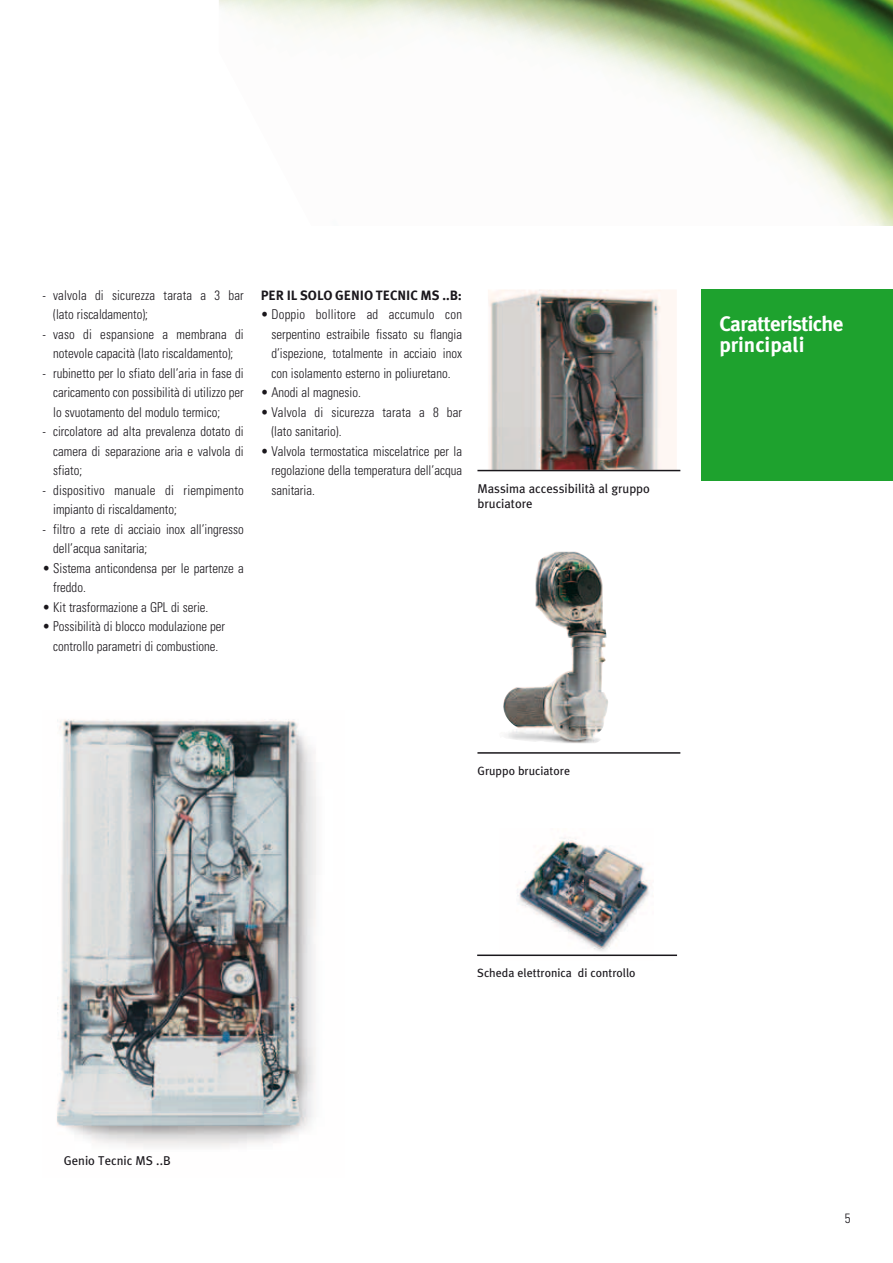
<style>
.page{position:relative;width:893px;height:1263px;background:#fff}
.page>*{position:absolute;margin:0;border:0;box-sizing:border-box;transform-origin:0 0}
.t1{font:700 21px/21px "Meta Plus";letter-spacing:-.03em;color:#fff}
.t2{font:300 condensed 13.5px/19.5px "Univers";color:#1a171c;scale:.95 1}
.t3{font:700 13.5px "Meta Plus";color:#1a171c}
.t4{font:12.75px/15px "Meta Plus";color:#1a171c}
.t5{font:12px "Meta Plus";color:#1a171c}
</style>
<div class="page">
<img style="left:219px;top:0;width:674px;height:226px">
<img style="left:503px;top:552px;width:105px;height:191px">
<img style="left:499px;top:837px;width:155px;height:120px">
<hr style="left:477px;top:752px;width:203px;height:2px;background:#1a171c">
<hr style="left:477px;top:954px;width:200px;height:2px;background:#1a171c">
<img style="left:56px;top:719px;width:260px;height:428px">
<img style="left:488px;top:289px;width:189px;height:181px">
<hr style="left:477px;top:470px;width:203px;height:1px;background:#1a171c">
<div style="left:702px;top:289px;width:191px;height:191px;background:#1ea22e"></div>
<p class="t2" style="left:53px;top:285px;width:202px;text-indent:-11px">- valvola di sicurezza tarata a 3 bar (lato riscaldamento);</p>
<p class="t2" style="left:43px;top:324px;width:213px;text-align:center">- vaso di espansione a membrana di notevole capacità (lato riscaldamento);</p>
<p class="t2" style="left:53px;top:363px;width:202px;text-align:justify;text-indent:-11px">- rubinetto per lo sfiato dell’aria in fase di caricamento con possibilità di utilizzo per lo svuotamento del modulo termico;</p>
<p class="t2" style="left:53px;top:422px;width:202px;text-align:justify;text-indent:-11px">- circolatore ad alta prevalenza dotato di camera di separazione aria e valvola di sfiato;</p>
<p class="t2" style="left:53px;top:480px;width:202px;text-indent:-11px">- dispositivo manuale di riempimento impianto di riscaldamento;</p>
<p class="t2" style="left:53px;top:519px;width:202px;text-indent:-11px">- filtro a rete di acciaio inox all’ingresso dell’acqua sanitaria;</p>
<p class="t2" style="left:53px;top:558px;width:202px;text-indent:-11px">• Sistema anticondensa per le partenze a freddo.</p>
<p class="t2" style="left:43px;top:597px;width:176px">• Kit trasformazione a GPL di serie.</p>
<p class="t2" style="left:42px;top:617px;width:194px;text-align:center">• Possibilità di blocco modulazione per controllo parametri di combustione.</p>
<p class="t3" style="left:261px;top:287px;width:49px">Per ilsolo</p>
<p class="t3" style="left:335px;top:287px;width:17px">Genio</p>
<p class="t3" style="left:376px;top:287px;width:15px">Tecnic</p>
<p class="t3" style="left:421px;top:287px;width:43px">MS ..B:</p>
<p class="t2" style="left:271px;top:305px;width:202px;text-align:justify;text-indent:-11px">• Doppio bollitore ad accumulo con serpentino estraibile fissato su flangia d’ispezione, totalmente in acciaio inox con isolamento esterno in poliuretano.</p>
<p class="t2" style="left:261px;top:383px;width:107px">• Anodi al magnesio.</p>
<p class="t2" style="left:271px;top:402px;width:202px;text-indent:-11px">• Valvola di sicurezza tarata a 8 bar (lato sanitario).</p>
<p class="t2" style="left:271px;top:441px;width:202px;text-align:justify;text-indent:-11px">• Valvola termostatica miscelatrice per la regolazione della temperatura dell’acqua sanitaria.</p>
<p class="t4" style="left:477px;top:481px;width:174px">Massima accessibilità al gruppo bruciatore</p>
<p class="t5" style="left:477px;top:764px;width:94px">Gruppo bruciatore</p>
<h1 class="t1" style="left:719px;top:313px;width:125px">Caratteristiche principali</h1>
<p class="t4" style="left:64px;top:1152px;width:108px">Genio Tecnic MS ..B</p>
<p class="t5" style="left:477px;top:966px;width:160px">Scheda elettronica di controllo</p>
<p class="t2" style="left:845px;top:1208px;width:7px">5</p>
</div>
